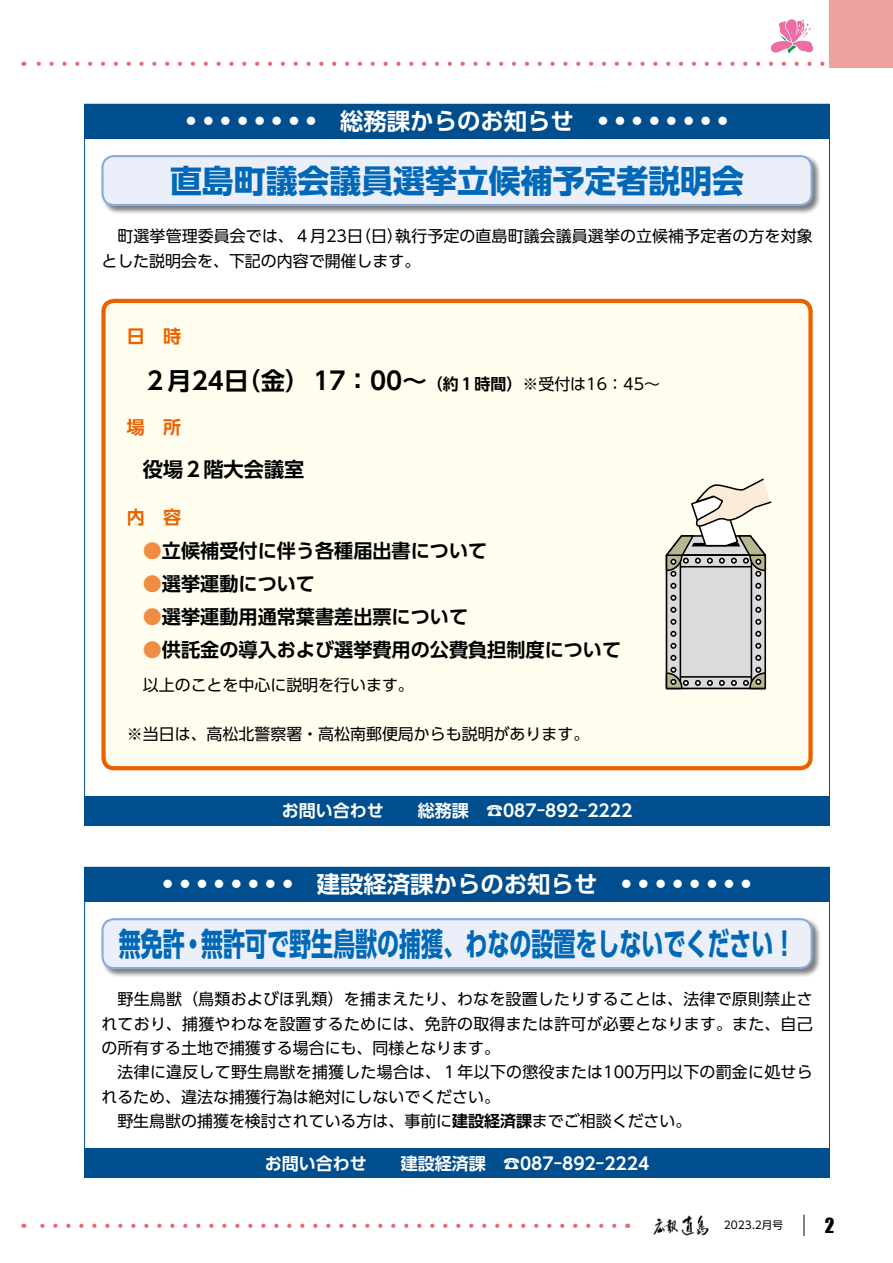
<style>
.page{position:relative;width:893px;height:1263px;background:#fff}
.page>*{position:absolute;margin:0;border:0;box-sizing:border-box;transform-origin:0 0}
.t1{font:700 31.95px "UD Shin Go Pro";color:#0068b7;scale:.69 1}
.t2{font:700 31.95px "UD Shin Go Pro";color:#0068b7}
.t3{font:700 24.45px "UD Shin Go Pro De";color:#000}
.t4{font:700 23.4px "Shin Go Pro De";color:#fff}
.t5{font:700 23.4px "UD Shin Go Pro De";color:#fff}
.t6{font:700 20.25px "UD Shin Go Pro De";color:#000}
.t7{font:700 19.2px "UD Shin Go Pro De";color:#000}
.t8{font:19.2px "Impact";color:#000}
.t9{font:700 18px "UD Shin Go Pro De";color:#eb6100}
.t10{font:700 16.95px "UD Shin Go Pro De";color:#fff}
.t11{font:15.9px/24.5px "UD Shin Go Pro";letter-spacing:.005em;color:#000}
.t12{font:10.65px "UD Shin Go Pro";color:#000}
.s1{font-size:15.9px}
.s2{color:#f18c43}
.s3{font-family:"UD Shin Go Pro De";font-weight:700}
</style>
<div class="page">
<svg style="left:804px;top:1215px;width:1px;height:21px"></svg>
<svg style="left:36px;top:62px;width:789px;height:4px"></svg>
<div style="left:829px;top:0;width:64px;height:68px;background:#eea39e"></div>
<svg style="left:771px;top:19px;width:42px;height:34px"></svg>
<svg style="left:40px;top:1224px;width:574px;height:4px"></svg>
<img style="left:652px;top:1219px;width:27px;height:16px">
<img style="left:682px;top:1215px;width:27px;height:20px">
<div style="left:84px;top:104px;width:746px;height:34px;background:#004e8d"></div>
<div style="left:84px;top:867px;width:746px;height:34px;background:#004e8d"></div>
<div style="left:101px;top:155px;width:720px;height:60px;background:#000;opacity:.5"></div>
<div style="left:102px;top:156px;width:710px;height:49px;background:#eaeff9;border-radius:12px"></div>
<div style="left:101px;top:155px;width:712px;height:51px;border:2px solid #88abda;border-radius:12px"></div>
<div style="left:101px;top:918px;width:720px;height:60px;background:#000;opacity:.5"></div>
<div style="left:102px;top:919px;width:710px;height:49px;background:#eaeff9;border-radius:12px"></div>
<div style="left:101px;top:918px;width:712px;height:51px;border:2px solid #88abda;border-radius:12px"></div>
<div style="left:84px;top:1148px;width:746px;height:30px;background:#004e8d"></div>
<div style="left:84px;top:796px;width:746px;height:30px;background:#004e8d"></div>
<div style="left:104px;top:301px;width:706px;height:467px;background:#fffeee;border-radius:11px"></div>
<div style="left:101px;top:299px;width:712px;height:471px;border:4px solid #eb6100;border-radius:11px"></div>
<div style="left:667px;top:555px;width:98px;height:133px;background:#dbdbdb"></div>
<div style="left:666px;top:676px;width:100px;height:13px;border:2px solid #000"></div>
<div style="left:666px;top:554px;width:15px;height:135px;border:2px solid #000"></div>
<div style="left:751px;top:554px;width:15px;height:135px;border:2px solid #000"></div>
<svg style="left:670px;top:583px;width:6px;height:6px"></svg>
<svg style="left:670px;top:607px;width:6px;height:6px"></svg>
<svg style="left:670px;top:631px;width:6px;height:6px"></svg>
<svg style="left:670px;top:655px;width:6px;height:6px"></svg>
<svg style="left:670px;top:595px;width:6px;height:6px"></svg>
<svg style="left:670px;top:619px;width:6px;height:6px"></svg>
<svg style="left:670px;top:643px;width:6px;height:6px"></svg>
<svg style="left:755px;top:583px;width:6px;height:6px"></svg>
<svg style="left:755px;top:607px;width:6px;height:6px"></svg>
<svg style="left:755px;top:631px;width:6px;height:6px"></svg>
<svg style="left:755px;top:655px;width:6px;height:6px"></svg>
<svg style="left:755px;top:595px;width:6px;height:6px"></svg>
<svg style="left:755px;top:619px;width:6px;height:6px"></svg>
<svg style="left:755px;top:643px;width:6px;height:6px"></svg>
<svg style="left:731px;top:680px;width:6px;height:6px"></svg>
<svg style="left:707px;top:680px;width:6px;height:6px"></svg>
<svg style="left:666px;top:667px;width:23px;height:22px"></svg>
<svg style="left:743px;top:667px;width:24px;height:22px"></svg>
<svg style="left:719px;top:680px;width:6px;height:6px"></svg>
<svg style="left:695px;top:680px;width:6px;height:6px"></svg>
<svg style="left:666px;top:478px;width:106px;height:99px"></svg>
<h3 class="t4" style="left:186px;top:102px;width:133px">••••••••</h3>
<h3 class="t5" style="left:340px;top:102px;width:235px">総務課からのお知らせ</h3>
<h3 class="t4" style="left:597px;top:102px;width:133px">••••••••</h3>
<h1 class="t2" style="left:170px;top:154px;width:576px">直島町議会議員選挙立候補予定者説明会</h1>
<p class="t11" style="left:101px;top:223px;width:320px">　町選挙管理委員会では、４月23 （日日）とした説明会を、下記の内容で開催します。</p>
<p class="t11" style="left:395px;top:223px;width:419px">執行予定の直島町議会議員選挙の立候補予定者の方を対象</p>
<p class="t9" style="left:127px;top:322px;width:56px">日　時</p>
<h2 class="t3" style="left:143px;top:361px;width:301px">２月24 （日金）17：00～<span class="s1">（</span></h2>
<p class="t9" style="left:127px;top:412px;width:56px">場　所</p>
<p class="t6" style="left:143px;top:453px;width:163px">役場２階大会議室</p>
<p class="t9" style="left:127px;top:502px;width:56px">内　容</p>
<p class="t7" style="left:143px;top:535px;width:346px"><span class="s2">●</span>立候補受付に伴う各種届出書について</p>
<p class="t7" style="left:143px;top:568px;width:174px"><span class="s2">●</span>選挙運動について</p>
<p class="t7" style="left:143px;top:601px;width:327px"><span class="s2">●</span>選挙運動用通常葉書差出票について</p>
<p class="t7" style="left:143px;top:634px;width:480px"><span class="s2">●</span>供託金の導入および選挙費用の公費負担制度について</p>
<p class="t11" style="left:127px;top:672px;width:289px">　以上のことを中心に説明を行います。</p>
<p class="t11" style="left:127px;top:721px;width:464px">※当日は、高松北警察署・高松南郵便局からも説明があります。</p>
<p class="t11" style="left:443px;top:371px;width:219px"><span class="s3">約１時間）</span>※受付は16：45~</p>
<p class="t10" style="left:282px;top:797px;width:189px">お問い合わせ　　総務課</p>
<p class="t10" style="left:486px;top:797px;width:148px">☎087-892-2222</p>
<h3 class="t4" style="left:162px;top:865px;width:133px">••••••••</h3>
<h3 class="t5" style="left:317px;top:865px;width:282px">建設経済課からのお知らせ</h3>
<h3 class="t4" style="left:621px;top:865px;width:133px">••••••••</h3>
<h1 class="t1" style="left:119px;top:917px;width:982px">無免許・無許可で野生鳥獣の捕獲、わなの設置をしないでください!</h1>
<p class="t11" style="left:101px;top:986px;width:713px">　野生鳥獣（鳥類およびほ乳類）を捕まえたり、わなを設置したりすることは、法律で原則禁止されており、捕獲やわなを設置するためには、免許の取得または許可が必要となります。また、自己の所有する土地で捕獲する場合にも、同様となります。<br>　法律に違反して野生鳥獣を捕獲した場合は、１年以下の懲役または100万円以下の罰金に処せられるため、違法な捕獲行為は絶対にしないでください。<br>　野生鳥獣の捕獲を検討されている方は、事前に<span class="s3">建設経済課</span>までご相談ください。</p>
<p class="t10" style="left:265px;top:1150px;width:223px">お問い合わせ　　建設経済課</p>
<p class="t10" style="left:503px;top:1150px;width:148px">☎087-892-2224</p>
<p class="t12" style="left:724px;top:1217px;width:61px">2023.2月号</p>
<p class="t8" style="left:825px;top:1210px;width:11px">2</p>
</div>
